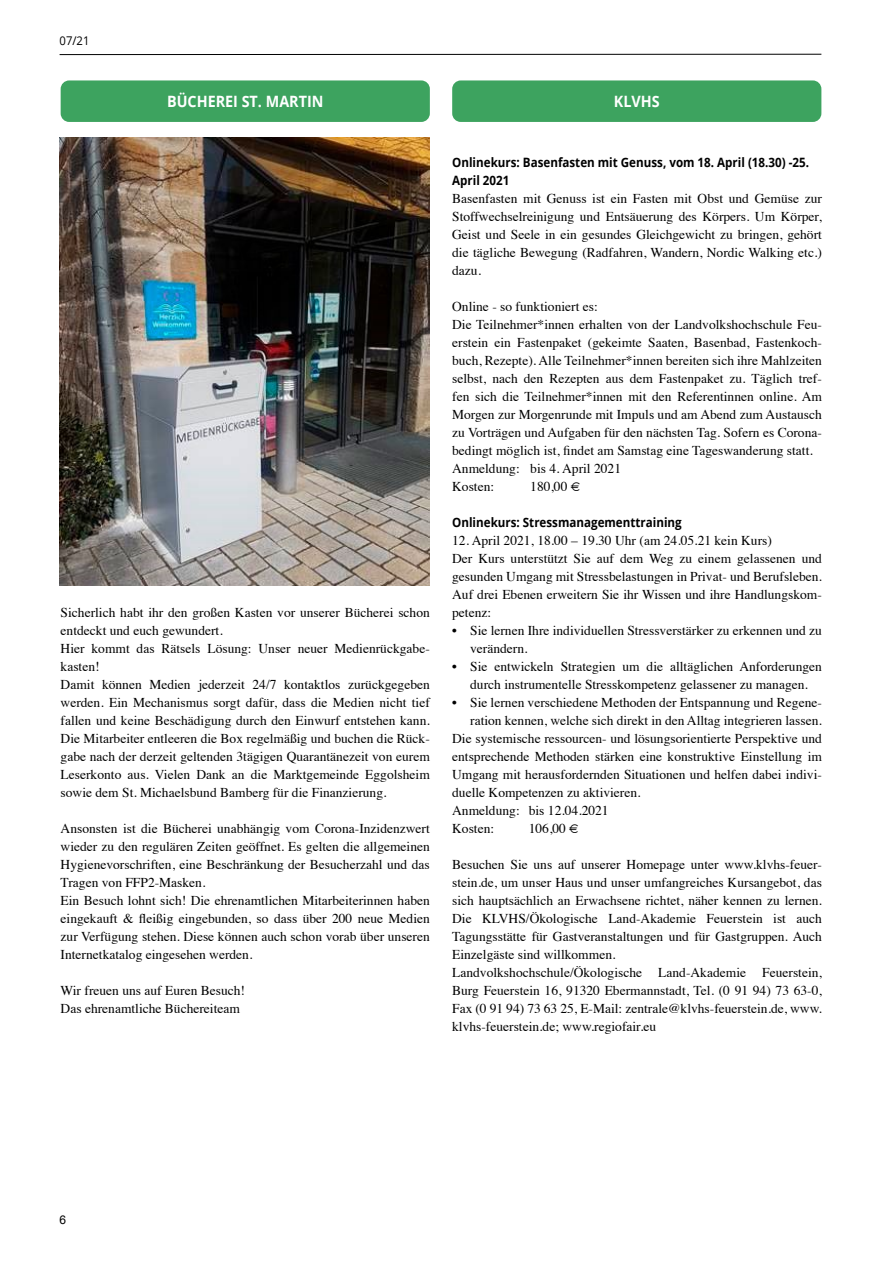
<style>
.page{position:relative;width:881px;height:1263px;background:#fff}
.page>*{position:absolute;margin:0;border:0;box-sizing:border-box;transform-origin:0 0}
.t1{font:700 15.6px "Open Sans";color:#fff;scale:.92 1}
.t2{font:13.5px/18px "Times";color:#000}
.t3{font:700 12.9px/18px "Open Sans";color:#000;scale:.9 1}
.t4{font:12px "Open Sans";color:#000;scale:.94 1}
.t5{font:12px "Arial";color:#000}
</style>
<div class="page">
<hr style="left:60px;top:54px;width:761px;height:1px;background:#000">
<div style="left:61px;top:80px;width:368px;height:42px;background:#3da35f;border-radius:9px"></div>
<div style="left:452px;top:80px;width:369px;height:42px;background:#3da35f;border-radius:9px"></div>
<img style="left:60px;top:137px;width:369px;height:448px">
<p class="t4" style="left:60px;top:32px;width:33px">07/21</p>
<p class="t1" style="left:167px;top:90px;width:171px">BÜCHEREI ST. MARTIN</p>
<p class="t1" style="left:613px;top:90px;width:51px">KLVHS</p>
<p class="t2" style="left:61px;top:602px;width:370px">Sicherlich habt ihr den großen Kasten vor unserer Bücherei schon entdeckt und euch gewundert.<br>Hier kommt das Rätsels Lösung: Unser neuer Medienrückgabe&shy;kasten!<br>Damit können Medien jederzeit 24/7 kontaktlos zurückgegeben werden. Ein Mechanismus sorgt dafür, dass die Medien nicht tief fallen und keine Beschädigung durch den Einwurf entstehen kann.<br>Die Mitarbeiter entleeren die Box regelmäßig und buchen die Rück&shy;gabe nach der derzeit geltenden 3tägigen Quarantänezeit von eurem Leserkonto aus. Vielen Dank an die Marktgemeinde Eggolsheim sowie dem St. Michaelsbund Bamberg für die Finanzierung.</p>
<p class="t2" style="left:61px;top:818px;width:370px">Ansonsten ist die Bücherei unabhängig vom Corona-Inzidenzwert wieder zu den regulären Zeiten geöffnet. Es gelten die allgemeinen Hygienevorschriften, eine Beschränkung der Besucherzahl und das Tragen von FFP2-Masken.<br>Ein Besuch lohnt sich! Die ehrenamtlichen Mitarbeiterinnen haben eingekauft &amp; fleißig eingebunden, so dass über 200 neue Medien zur Verfügung stehen. Diese können auch schon vorab über unseren Internetkatalog eingesehen werden.</p>
<p class="t2" style="left:61px;top:980px;width:186px">Wir freuen uns auf Euren Besuch!<br>Das ehrenamtliche Büchereiteam</p>
<p class="t3" style="left:452px;top:153px;width:398px">Onlinekurs: Basenfasten mit Genuss, vom 18. April (18.30) -25.<br>April 2021</p>
<p class="t2" style="left:452px;top:188px;width:371px;text-align:justify">Basenfasten mit Genuss ist ein Fasten mit Obst und Gemüse zur Stoffwechselreinigung und Entsäuerung des Körpers. Um Körper, Geist und Seele in ein gesundes Gleichgewicht zu bringen, gehört die tägliche Bewegung (Radfahren, Wandern, Nordic Walking etc.) dazu.</p>
<p class="t2" style="left:452px;top:296px;width:371px">Online - so funktioniert es:<br>Die Teilnehmer*innen erhalten von der Landvolkshochschule Feu&shy;erstein ein Fastenpaket (gekeimte Saaten, Basenbad, Fastenkoch&shy;buch, Rezepte). Alle Teilnehmer*innen bereiten sich ihre Mahlzeiten selbst, nach den Rezepten aus dem Fastenpaket zu. Täglich tref&shy;fen sich die Teilnehmer*innen mit den Referentinnen online. Am Morgen zur Morgenrunde mit Impuls und am Abend zum Austausch zu Vorträgen und Aufgaben für den nächsten Tag. Sofern es Corona&shy;bedingt möglich ist, findet am Samstag eine Tageswanderung statt.<br>Anmeldung: bis 4. April 2021<br>Kosten:</p>
<p class="t2" style="left:530px;top:476px;width:52px">180,00 €</p>
<p class="t3" style="left:452px;top:513px;width:256px">Onlinekurs: Stressmanagementtraining</p>
<p class="t2" style="left:452px;top:530px;width:371px">12. April 2021, 18.00 – 19.30 Uhr (am 24.05.21 kein Kurs)<br>Der Kurs unterstützt Sie auf dem Weg zu einem gelassenen und gesunden Umgang mit Stressbelastungen in Privat- und Berufsleben.<br>Auf drei Ebenen erweitern Sie ihr Wissen und ihre Handlungskom&shy;petenz:</p>
<p class="t2" style="left:470px;top:620px;width:353px;text-indent:-18px">• Sie lernen Ihre individuellen Stressverstärker zu erkennen und zu verändern.</p>
<p class="t2" style="left:452px;top:656px;width:371px;text-align:center">• Sie entwickeln Strategien um die alltäglichen Anforderungen durch instrumentelle Stresskompetenz gelassener zu managen.</p>
<p class="t2" style="left:452px;top:692px;width:371px">• Sie lernen verschiedene Methoden der Entspannung und Regene-</p>
<p class="t2" style="left:470px;top:710px;width:353px">ration kennen, welche sich direkt in den Alltag integrieren lassen.</p>
<p class="t2" style="left:452px;top:728px;width:371px">Die systemische ressourcen- und lösungsorientierte Perspektive und</p>
<p class="t2" style="left:452px;top:746px;width:371px">entsprechende Methoden stärken eine konstruktive Einstellung im</p>
<p class="t2" style="left:452px;top:764px;width:371px">Umgang mit herausfordernden Situationen und helfen dabei indivi-</p>
<p class="t2" style="left:452px;top:782px;width:190px">duelle Kompetenzen zu aktivieren.</p>
<p class="t2" style="left:452px;top:800px;width:158px">Anmeldung: bis 12.04.2021</p>
<p class="t2" style="left:452px;top:818px;width:43px">Kosten:</p>
<p class="t2" style="left:528px;top:818px;width:52px">106,00 €</p>
<p class="t2" style="left:452px;top:854px;width:371px">Besuchen Sie uns auf unserer Homepage unter www.klvhs-feuer&shy;stein.de, um unser Haus und unser umfangreiches Kursangebot, das sich hauptsächlich an Erwachsene richtet, näher kennen zu lernen.<br>Die KLVHS/Ökologische Land-Akademie Feuerstein ist auch Tagungsstätte für Gastveranstaltungen und für Gastgruppen. Auch Einzelgäste sind willkommen.<br>Landvolkshochschule/Ökologische Land-Akademie Feuerstein, Burg Feuerstein 16, 91320 Ebermannstadt, Tel. (0 91 94) 73 63-0, Fax (0 91 94) 73 63 25, E-Mail: zentrale@klvhs-feuerstein.de, www. klvhs-feuerstein.de; www.regiofair.eu</p>
<p class="t5" style="left:60px;top:1212px;width:8px">6</p>
</div>
